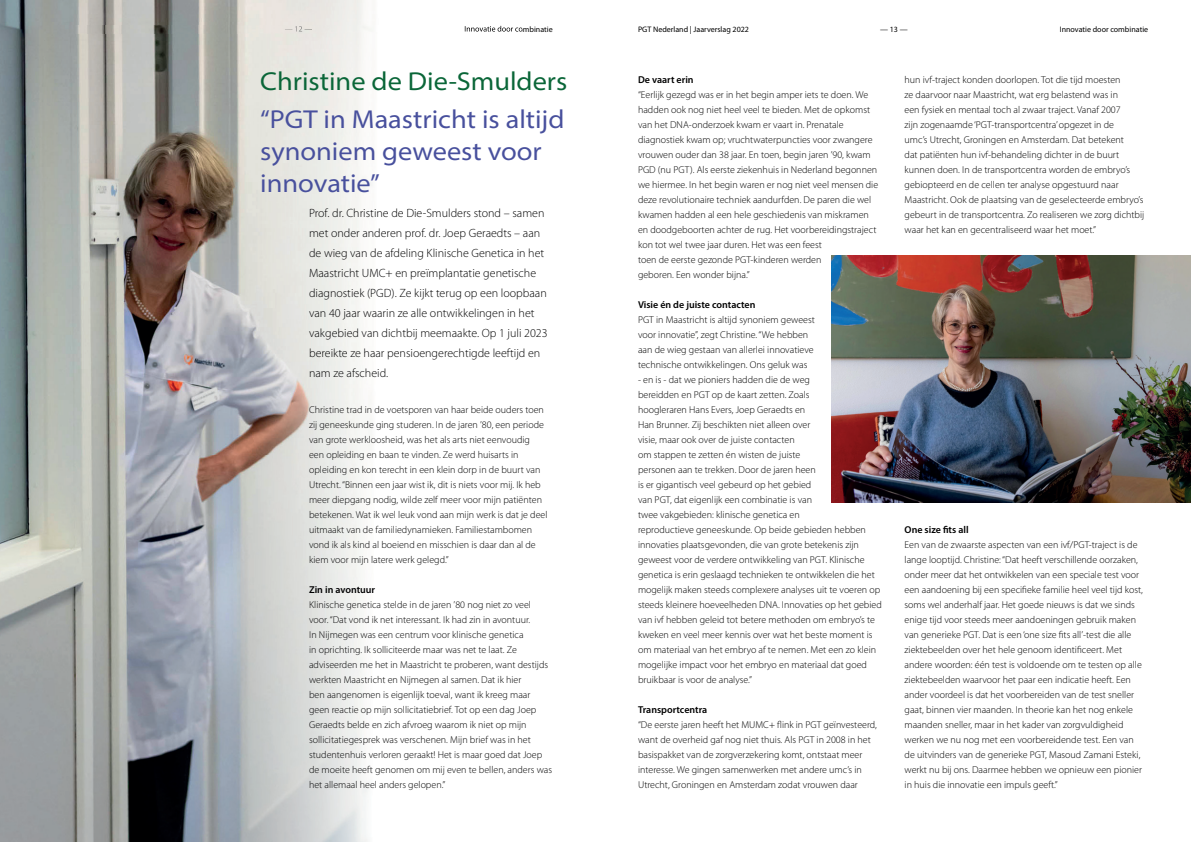
<style>
.page{position:relative;width:1191px;height:842px;background:#fff}
.page>*{position:absolute;margin:0;border:0;box-sizing:border-box;transform-origin:0 0}
.t1{font:semi-expanded 26px/32px "Myriad Pro";color:#48509d}
.t2{font:semi-expanded 26px "Myriad Pro";color:#0a6638}
.t3{font:300 12px/20px "Myriad Pro";color:#000001}
.t4{font:300 10px/15px "Myriad Pro";color:#000001}
.t5{font:600 10px "Myriad Pro";color:#000001}
.t6{font:8px "Myriad Pro";color:#000001}
</style>
<div class="page">
<img style="left:0;top:0;width:501px;height:842px">
<img style="left:43px;top:26px;width:269px;height:8px">
<img style="left:312px;top:26px;width:209px;height:6px">
<img style="left:831px;top:256px;width:360px;height:247px">
<h1 class="t2" style="left:260px;top:65px;width:309px">Christine de Die-Smulders</h1>
<h1 class="t1" style="left:260px;top:102px;width:306px">“PGT in Maastricht is altijd synoniem geweest voor innovatie”</h1>
<p class="t3" style="left:309px;top:203px;width:240px">Prof. dr. Christine de Die-Smulders stond – samen met onder anderen prof. dr. Joep Geraedts – aan de wieg van de afdeling Klinische Genetica in het Maastricht UMC+ en preïmplantatie genetische diagnostiek (PGD). Ze kijkt terug op een loopbaan van 40 jaar waarin ze alle ontwikkelingen in het vakgebied van dichtbij meemaakte. Op 1 juli 2023 bereikte ze haar pensioengerechtigde leeftijd en nam ze afscheid.</p>
<p class="t4" style="left:309px;top:402px;width:240px">Christine trad in de voetsporen van haar beide ouders toen zij geneeskunde ging studeren. In de jaren ’80, een periode van grote werkloosheid, was het als arts niet eenvoudig een opleiding en baan te vinden. Ze werd huisarts in opleiding en kon terecht in een klein dorp in de buurt van Utrecht. “Binnen een jaar wist ik, dit is niets voor mij. Ik heb meer diepgang nodig, wilde zelf meer voor mijn patiënten betekenen. Wat ik wel leuk vond aan mijn werk is dat je deel uitmaakt van de familiedynamieken. Familiestambomen vond ik als kind al boeiend en misschien is daar dan al de kiem voor mijn latere werk gelegd.”</p>
<p class="t5" style="left:309px;top:583px;width:68px">Zin in avontuur</p>
<p class="t4" style="left:309px;top:597px;width:245px">Klinische genetica stelde in de jaren ’80 nog niet zo veel voor. “Dat vond ik net interessant. Ik had zin in avontuur.<br>In Nijmegen was een centrum voor klinische genetica<br>in oprichting. Ik solliciteerde maar was net te laat. Ze adviseerden me het in Maastricht te proberen, want destijds werkten Maastricht en Nijmegen al samen. Dat ik hier<br>ben aangenomen is eigenlijk toeval, want ik kreeg maar geen reactie op mijn sollicitatiebrief. Tot op een dag Joep Geraedts belde en zich afvroeg waarom ik niet op mijn sollicitatiegesprek was verschenen. Mijn brief was in het studentenhuis verloren geraakt! Het is maar goed dat Joep de moeite heeft genomen om mij even te bellen, anders was het allemaal heel anders gelopen.”</p>
<p class="t6" style="left:638px;top:24px;width:112px">PGT Nederland | Jaarverslag 2022</p>
<p class="t6" style="left:880px;top:24px;width:29px">— 13 —</p>
<p class="t6" style="left:1059px;top:24px;width:90px">Innovatie door combinatie</p>
<p class="t5" style="left:638px;top:73px;width:57px">De vaart erin</p>
<p class="t4" style="left:638px;top:87px;width:242px">“Eerlijk gezegd was er in het begin amper iets te doen. We hadden ook nog niet heel veel te bieden. Met de opkomst van het DNA-onderzoek kwam er vaart in. Prenatale diagnostiek kwam op; vruchtwaterpuncties voor zwangere vrouwen ouder dan 38 jaar. En toen, begin jaren ’90, kwam PGD (nu PGT). Als eerste ziekenhuis in Nederland begonnen we hiermee. In het begin waren er nog niet veel mensen die deze revolutionaire techniek aandurfden. De paren die wel kwamen hadden al een hele geschiedenis van miskramen en doodgeboorten achter de rug. Het voorbereidingstraject kon tot wel twee jaar duren. Het was een feest<br>toen de eerste gezonde PGT-kinderen werden<br>geboren. Een wonder bijna.”</p>
<p class="t5" style="left:638px;top:298px;width:119px">Visie én de juiste contacten</p>
<p class="t4" style="left:638px;top:312px;width:178px">PGT in Maastricht is altijd synoniem geweest voor innovatie”, zegt Christine. “We hebben aan de wieg gestaan van allerlei innovatieve technische ontwikkelingen. Ons geluk was</p>
<p class="t4" style="left:638px;top:372px;width:245px">- en is - dat we pioniers hadden die de weg<br>bereidden en PGT op de kaart zetten. Zoals<br>hoogleraren Hans Evers, Joep Geraedts en<br>Han Brunner. Zij beschikten niet alleen over<br>visie, maar ook over de juiste contacten<br>om stappen te zetten én wisten de juiste<br>personen aan te trekken. Door de jaren heen<br>is er gigantisch veel gebeurd op het gebied<br>van PGT, dat eigenlijk een combinatie is van<br>twee vakgebieden: klinische genetica en<br>reproductieve geneeskunde. Op beide gebieden hebben innovaties plaatsgevonden, die van grote betekenis zijn geweest voor de verdere ontwikkeling van PGT. Klinische genetica is erin geslaagd technieken te ontwikkelen die het mogelijk maken steeds complexere analyses uit te voeren op steeds kleinere hoeveelheden DNA. Innovaties op het gebied van ivf hebben geleid tot betere methoden om embryo’s te kweken en veel meer kennis over wat het beste moment is om materiaal van het embryo af te nemen. Met een zo klein mogelijke impact voor het embryo en materiaal dat goed bruikbaar is voor de analyse.”</p>
<p class="t5" style="left:638px;top:703px;width:71px">Transportcentra</p>
<p class="t4" style="left:638px;top:717px;width:240px">“De eerste jaren heeft het MUMC+ flink in PGT geïnvesteerd, want de overheid gaf nog niet thuis. Als PGT in 2008 in het basispakket van de zorgverzekering komt, ontstaat meer interesse. We gingen samenwerken met andere umc’s in Utrecht, Groningen en Amsterdam zodat vrouwen daar</p>
<p class="t4" style="left:904px;top:72px;width:241px">hun ivf-traject konden doorlopen. Tot die tijd moesten<br>ze daarvoor naar Maastricht, wat erg belastend was in<br>een fysiek en mentaal toch al zwaar traject. Vanaf 2007<br>zijn zogenaamde ‘PGT-transportcentra’ opgezet in de<br>umc’s Utrecht, Groningen en Amsterdam. Dat betekent<br>dat patiënten hun ivf-behandeling dichter in de buurt kunnen doen. In de transportcentra worden de embryo’s gebiopteerd en de cellen ter analyse opgestuurd naar Maastricht. Ook de plaatsing van de geselecteerde embryo’s gebeurt in de transportcentra. Zo realiseren we zorg dichtbij waar het kan en gecentraliseerd waar het moet.”</p>
<p class="t5" style="left:904px;top:523px;width:65px">One size fits all</p>
<p class="t4" style="left:904px;top:537px;width:240px">Een van de zwaarste aspecten van een ivf/PGT-traject is de lange looptijd. Christine: “Dat heeft verschillende oorzaken, onder meer dat het ontwikkelen van een speciale test voor een aandoening bij een specifieke familie heel veel tijd kost, soms wel anderhalf jaar. Het goede nieuws is dat we sinds enige tijd voor steeds meer aandoeningen gebruik maken van generieke PGT. Dat is een ‘one size fits all’-test die alle ziektebeelden over het hele genoom identificeert. Met andere woorden: één test is voldoende om te testen op alle ziektebeelden waarvoor het paar een indicatie heeft. Een ander voordeel is dat het voorbereiden van de test sneller gaat, binnen vier maanden. In theorie kan het nog enkele maanden sneller, maar in het kader van zorgvuldigheid werken we nu nog met een voorbereidende test. Een van de uitvinders van de generieke PGT, Masoud Zamani Esteki, werkt nu bij ons. Daarmee hebben we opnieuw een pionier in huis die innovatie een impuls geeft.”</p>
</div>
